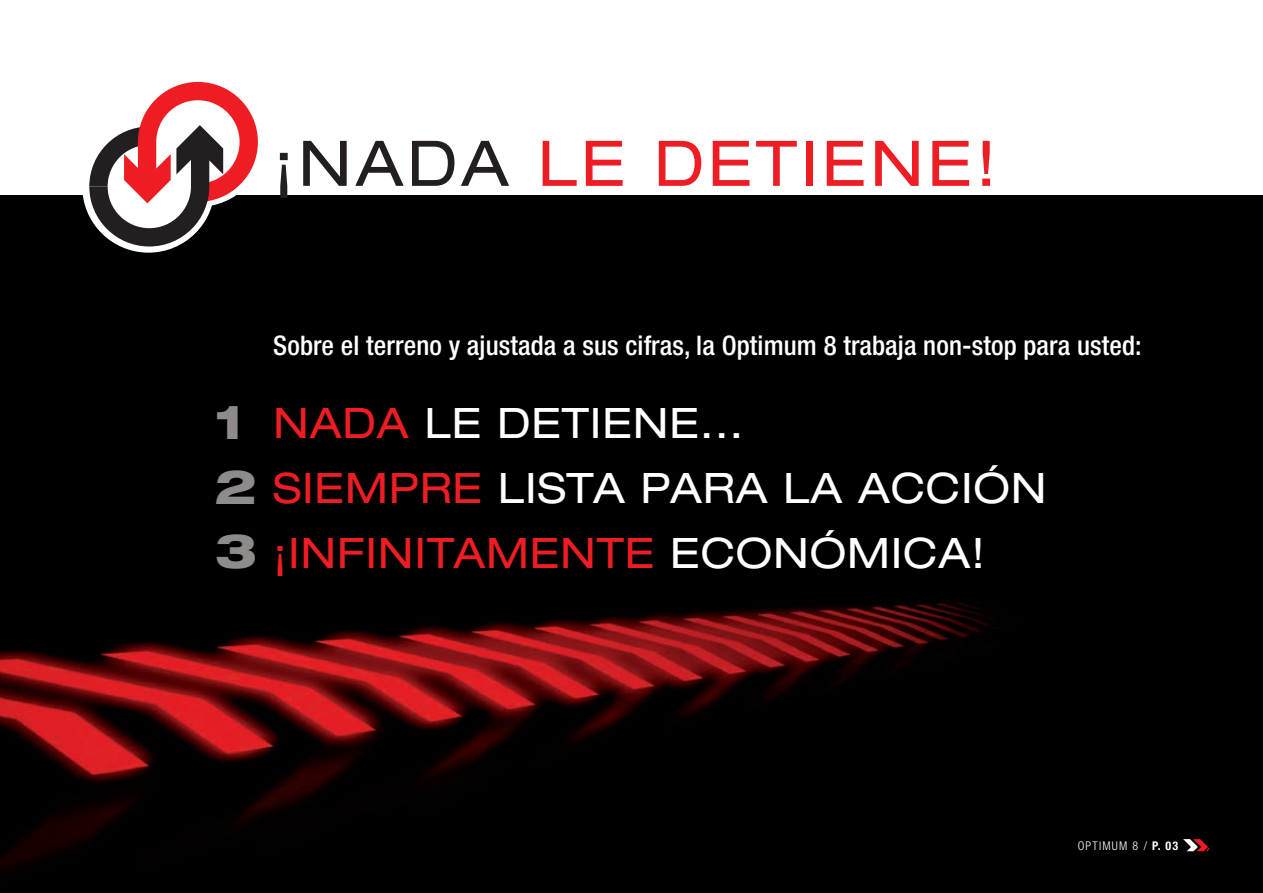
<style>
.page{position:relative;width:1263px;height:893px;background:#fff}
.page>*{position:absolute;margin:0;border:0;box-sizing:border-box;transform-origin:0 0}
.t1{font:expanded 63px "Helvetica Neue LT Std";letter-spacing:.06em;color:#ee1d23}
.t2{font:800 expanded 47.55px/64.2px "Helvetica Neue LT Std";color:#8e8b8a}
.t3{font:expanded 42px/64.8px "Helvetica Neue LT Std";letter-spacing:.02em;color:#fff}
.t4{font:500 condensed 27px "Helvetica Neue LT Std";letter-spacing:.005em;color:#fff}
.t5{font:300 condensed 12px "Helvetica Neue LT Std";letter-spacing:.1em;color:#fff}
.s1{color:#231f20}
.s2{color:#ee1d23}
.s3{font-weight:700}
</style>
<div class="page">
<img style="left:0;top:195px;width:1263px;height:698px">
<svg style="left:1183px;top:839px;width:27px;height:12px"></svg>
<div style="left:83px;top:121px;width:131px;height:131px;background:#fff;border-radius:50%"></div>
<svg style="left:89px;top:82px;width:169px;height:164px"></svg>
<h1 class="t1" style="left:273px;top:125px;width:725px"><span class="s1">¡NADA</span> LE DETIENE!</h1>
<p class="t4" style="left:273px;top:329px;width:870px">Sobre el terreno y ajustada a sus cifras, la Optimum 8 trabaja non-stop para usted:</p>
<h2 class="t2" style="left:215px;top:388px;width:44px">1<br>2<br>3</h2>
<h3 class="t3" style="left:273px;top:390px;width:775px"><span class="s2">NADA</span> LE DETIENE...<br><span class="s2">SIEMPRE</span> LISTA PARA LA ACCIÓN <span class="s2">¡INFINITAMENTE</span> ECONÓMICA!</h3>
<p class="t5" style="left:1078px;top:839px;width:102px">OPTIMUM 8 / <span class="s3">P. 03</span></p>
</div>
